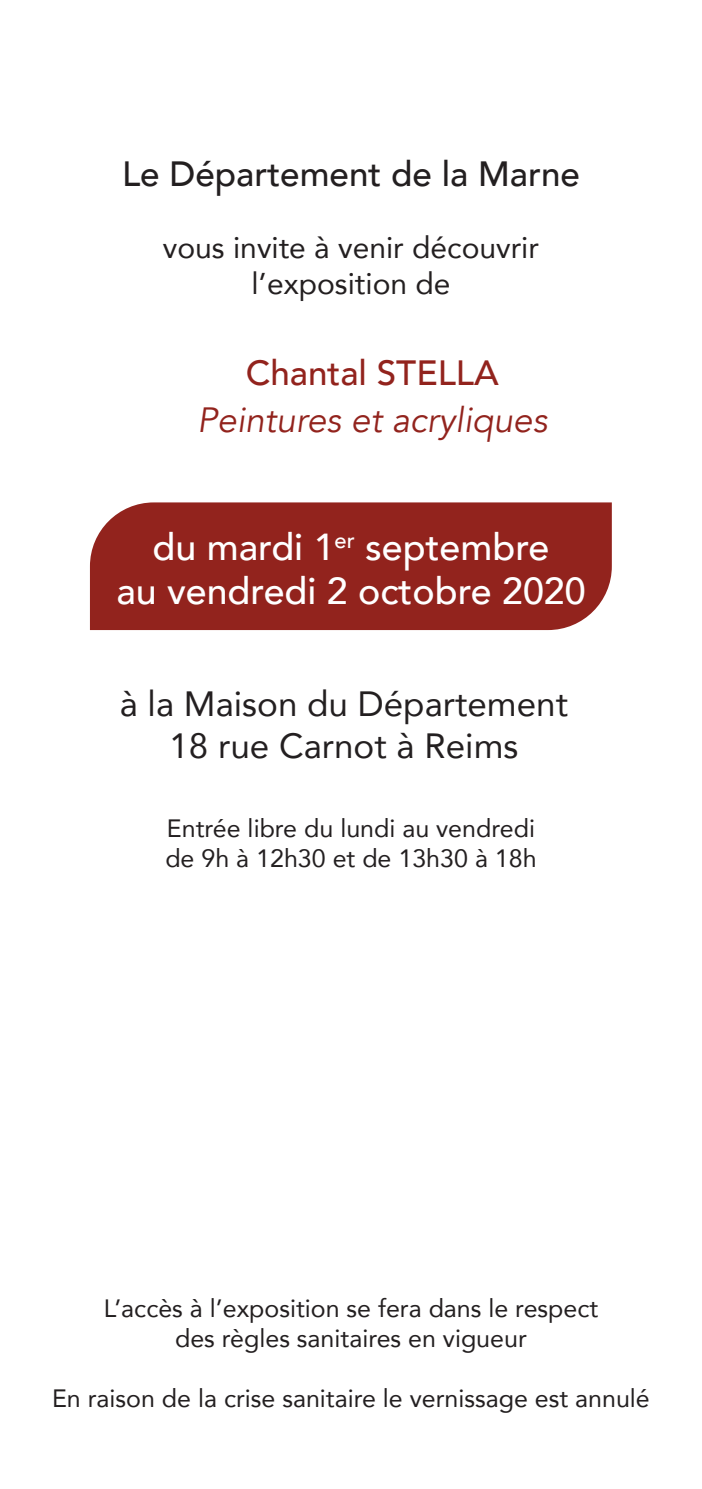
<style>
.page{position:relative;width:702px;height:1489px;background:#fff}
.page>*{position:absolute;margin:0;border:0;box-sizing:border-box;transform-origin:0 0}
.t1{font:500 37.5px/43.2px "Avenir";color:#fff;text-align:center}
.t2{font:35px/42px "Avenir";color:#231f20;text-align:center}
.t3{font:500 35px "Avenir";color:#231f20}
.t4{font:italic 35px "Avenir";color:#92231d}
.t5{font:500 35px "Avenir";color:#92231d}
.t6{font:30px/36px "Avenir";color:#231f20;text-align:center}
.t7{font:25px/30px "Avenir";color:#231f20}
</style>
<div class="page">
<div style="left:90px;top:502px;width:521px;height:128px;background:#92231d"></div>
<h2 class="t3" style="left:122px;top:144px;width:459px">Le Département de la Marne</h2>
<p class="t6" style="left:163px;top:229px;width:377px">vous invite à venir découvrir l’exposition de</p>
<h2 class="t5" style="left:246px;top:343px;width:254px">Chantal STELLA</h2>
<h2 class="t4" style="left:197px;top:399px;width:351px">Peintures et acryliques</h2>
<h1 class="t1" style="left:116px;top:523px;width:471px">du mardi 1<sup>er</sup> septembre<br>au vendredi 2 octobre 2020</h1>
<h2 class="t2" style="left:120px;top:681px;width:450px">à la Maison du Département<br>18 rue Carnot à Reims</h2>
<p class="t7" style="left:165px;top:812px;width:373px">Entrée libre du lundi au vendredi de 9h à 12h30 et de 13h30 à 18h</p>
<p class="t7" style="left:104px;top:1292px;width:496px;text-align:center">L’accès à l’exposition se fera dans le respect des règles sanitaires en vigueur</p>
<p class="t7" style="left:52px;top:1382px;width:599px">En raison de la crise sanitaire le vernissage est annulé</p>
</div>
